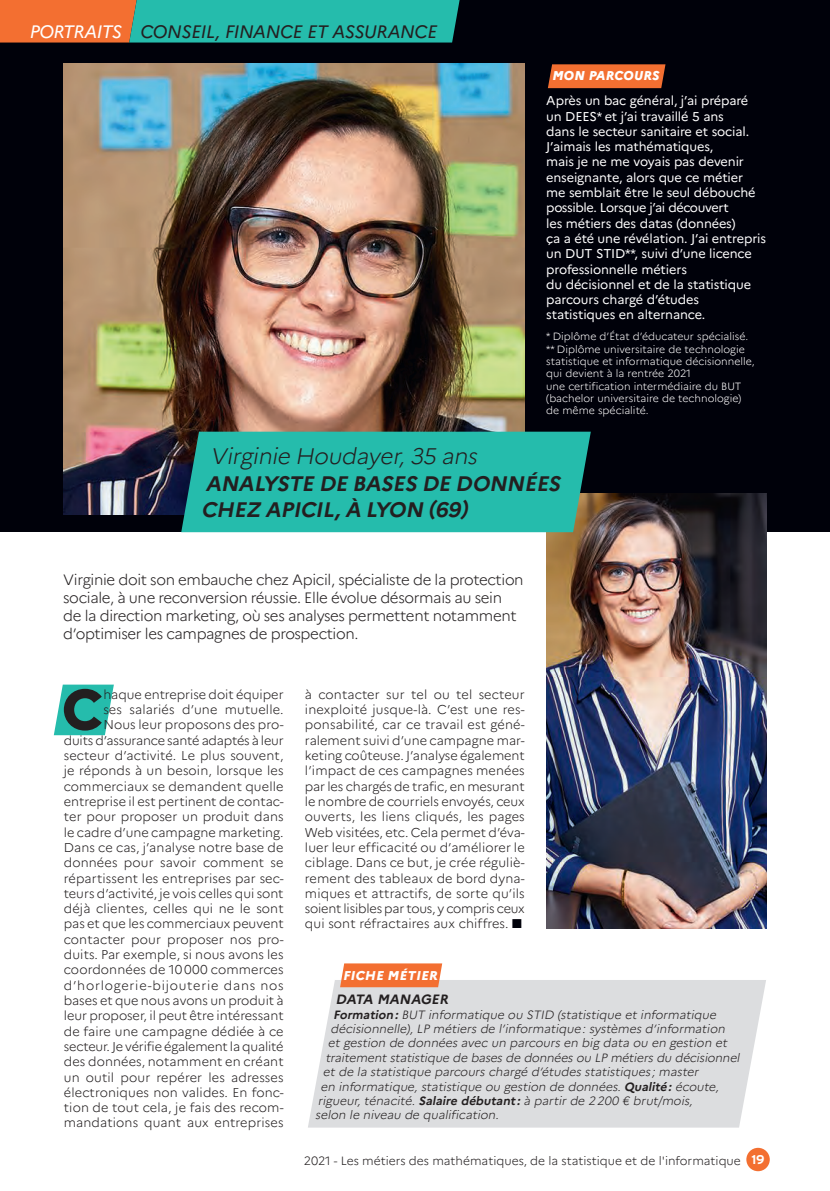
<style>
.page{position:relative;width:830px;height:1191px;background:#fff}
.page>*{position:absolute;margin:0;border:0;box-sizing:border-box;transform-origin:0 0}
.t1{font:800 56.4px "Marianne";color:#231f20}
.t2{font:italic 300 22.5px "Marianne";color:#231f20}
.t3{font:italic 700 21px/25.2px "Marianne";color:#231f20}
.t4{font:italic 18px "Marianne";letter-spacing:-.02em;color:#231f20}
.t5{font:300 15px/18px "Marianne";letter-spacing:-.025em;color:#231f20}
.t6{font:italic 700 13.5px "Marianne";color:#231f20}
.t7{font:300 12.75px/15.3px "Marianne";letter-spacing:.01em;color:#231f20;text-align:right}
.t8{font:12.75px/15.3px "Marianne";letter-spacing:-.01em;color:#fff}
.t9{font:italic 800 12.75px "Marianne";letter-spacing:.02em;color:#fff}
.t10{font:italic 800 12.75px "Marianne";color:#fff}
.t11{font:italic 300 12px "Marianne";letter-spacing:-.02em;color:#231f20}
.t12{font:300 12px "Marianne";color:#231f20}
.t13{font:300 10.5px/12.3px "Marianne";color:#fff}
.s1{color:#fff}
.s2{font-weight:700}
.s3{font-family:"Interstate";font-weight:700;font-size:12.75px;color:#fff}
</style>
<div class="page">
<div style="left:0;top:0;width:829px;height:531px;background:#00010a"></div>
<svg style="left:0;top:0;width:459px;height:43px;background:#5fa285"></svg>
<img style="left:64px;top:64px;width:460px;height:450px">
<img style="left:546px;top:493px;width:219px;height:435px">
<div style="left:746px;top:1147px;width:23px;height:24px;background:#f36f31;border-radius:50%"></div>
<svg style="left:54px;top:684px;width:60px;height:51px;background:#47c6b9"></svg>
<div style="left:181px;top:432px;width:409px;height:100px;background:#25bcac"></div>
<div style="left:308px;top:980px;width:457px;height:147px;background:#dcdddf"></div>
<svg style="left:548px;top:64px;width:117px;height:24px;background:#e86a2f"></svg>
<svg style="left:340px;top:963px;width:102px;height:24px;background:#f3763c"></svg>
<h3 class="t4" style="left:30px;top:25px;width:409px"><span class="s1">PORTRAITS</span> CONSEIL, FINANCE ET ASSURANCE</h3>
<p class="t9" style="left:552px;top:69px;width:108px">MON PARCOURS</p>
<p class="t8" style="left:546px;top:94px;width:221px">Après un bac général, j’ai préparé un DEES* et j’ai travaillé 5 ans<br>dans le secteur sanitaire et social.<br>J’aimais les mathématiques,<br>mais je ne me voyais pas devenir enseignante, alors que ce métier<br>me semblait être le seul débouché possible. Lorsque j’ai découvert<br>les métiers des datas (données)<br>ça a été une révélation. J’ai entrepris un DUT STID**, suivi d’une licence professionnelle métiers<br>du décisionnel et de la statistique parcours chargé d’études statistiques en alternance.</p>
<p class="t13" style="left:546px;top:331px;width:210px">* Diplôme d’État d’éducateur spécialisé. ** Diplôme universitaire de technologie statistique et informatique décisionnelle, qui devient à la rentrée 2021<br>une certification intermédiaire du BUT (bachelor universitaire de technologie) de même spécialité.</p>
<h2 class="t2" style="left:210px;top:447px;width:272px">Virginie Houdayer,35 ans</h2>
<h3 class="t3" style="left:201px;top:473px;width:364px">ANALYSTE DE BASES DE DONNÉES<br>CHEZ APICIL,À LYON (69)</h3>
<p class="t5" style="left:63px;top:572px;width:461px">Virginie doit son embauche chez Apicil, spécialiste de la protection sociale, à une reconversion réussie. Elle évolue désormais au sein de la direction marketing, où ses analyses permettent notamment d’optimiser les campagnes de prospection.</p>
<h1 class="t1" style="left:62px;top:679px;width:43px">C</h1>
<p class="t7" style="left:64px;top:688px;width:221px">haque entreprise doit équiper<br>ses salariés d’une mutuelle.<br>Nous leur proposons des pro-<br>duits d’assurance santé adaptés à leur secteur d’activité. Le plus souvent, je réponds à un besoin, lorsque les commerciaux se demandent quelle entreprise il est pertinent de contac&shy;ter pour proposer un produit dans le cadre d’une campagne marketing.<br>Dans ce cas, j’analyse notre base de données pour savoir comment se répartissent les entreprises par sec&shy;teurs d’activité, je vois celles qui sont déjà clientes, celles qui ne le sont pas et que les commerciaux peuvent contacter pour proposer nos pro&shy;duits. Par exemple, si nous avons les coordonnées de 10000 commerces d’horlogerie-bijouterie dans nos bases et que nous avons un produit à leur proposer, il peut être intéressant de faire une campagne dédiée à ce secteur. Je vérifie également la qualité des données, notamment en créant un outil pour repérer les adresses électroniques non valides. En fonc&shy;tion de tout cela, je fais des recom&shy;mandations quant aux entreprises</p>
<p class="t7" style="left:305px;top:688px;width:221px;text-align:justify">à contacter sur tel ou tel secteur inexploité jusque-là. C’est une res&shy;ponsabilité, car ce travail est géné&shy;ralement suivi d’une campagne mar&shy;keting coûteuse. J’analyse également l’impact de ces campagnes menées par les chargés de trafic, en mesurant le nombre de courriels envoyés, ceux ouverts, les liens cliqués, les pages Web visitées, etc. Cela permet d’éva&shy;luer leur efficacité ou d’améliorer le ciblage. Dans ce but, je crée réguliè&shy;rement des tableaux de bord dyna&shy;miques et attractifs, de sorte qu’ils soient lisibles par tous, y compris ceux qui sont réfractaires aux chiffres.</p>
<p class="t10" style="left:342px;top:968px;width:99px">FICHE MÉTIER</p>
<p class="t6" style="left:335px;top:994px;width:114px">DATA MANAGER</p>
<p class="t11" style="left:333px;top:1009px;width:386px"><span class="s2">Formation :</span> BUT informatique ou STID (statistique et informatique</p>
<p class="t11" style="left:330px;top:1024px;width:398px">décisionnelle), LP métiers de l’informatique : systèmes d’information</p>
<p class="t11" style="left:328px;top:1038px;width:402px">et gestion de données avec un parcours en big data ou en gestion et</p>
<p class="t11" style="left:325px;top:1052px;width:417px">traitement statistique de bases de données ou LP métiers du décisionnel</p>
<p class="t11" style="left:323px;top:1067px;width:379px">et de la statistique parcours chargé d’études statistiques ; master</p>
<p class="t11" style="left:320px;top:1081px;width:402px">en informatique, statistique ou gestion de données. <span class="s2">Qualité :</span> écoute,</p>
<p class="t11" style="left:317px;top:1096px;width:378px">rigueur, ténacité. <span class="s2">Salaire débutant :</span> à partir de 2 200 € brut/mois,</p>
<p class="t11" style="left:315px;top:1110px;width:187px">selon le niveau de qualification.</p>
<p class="t12" style="left:304px;top:1155px;width:462px">2021 - Les métiers des mathématiques, de la statistique et de l'informatique <span class="s3">19</span></p>
</div>
